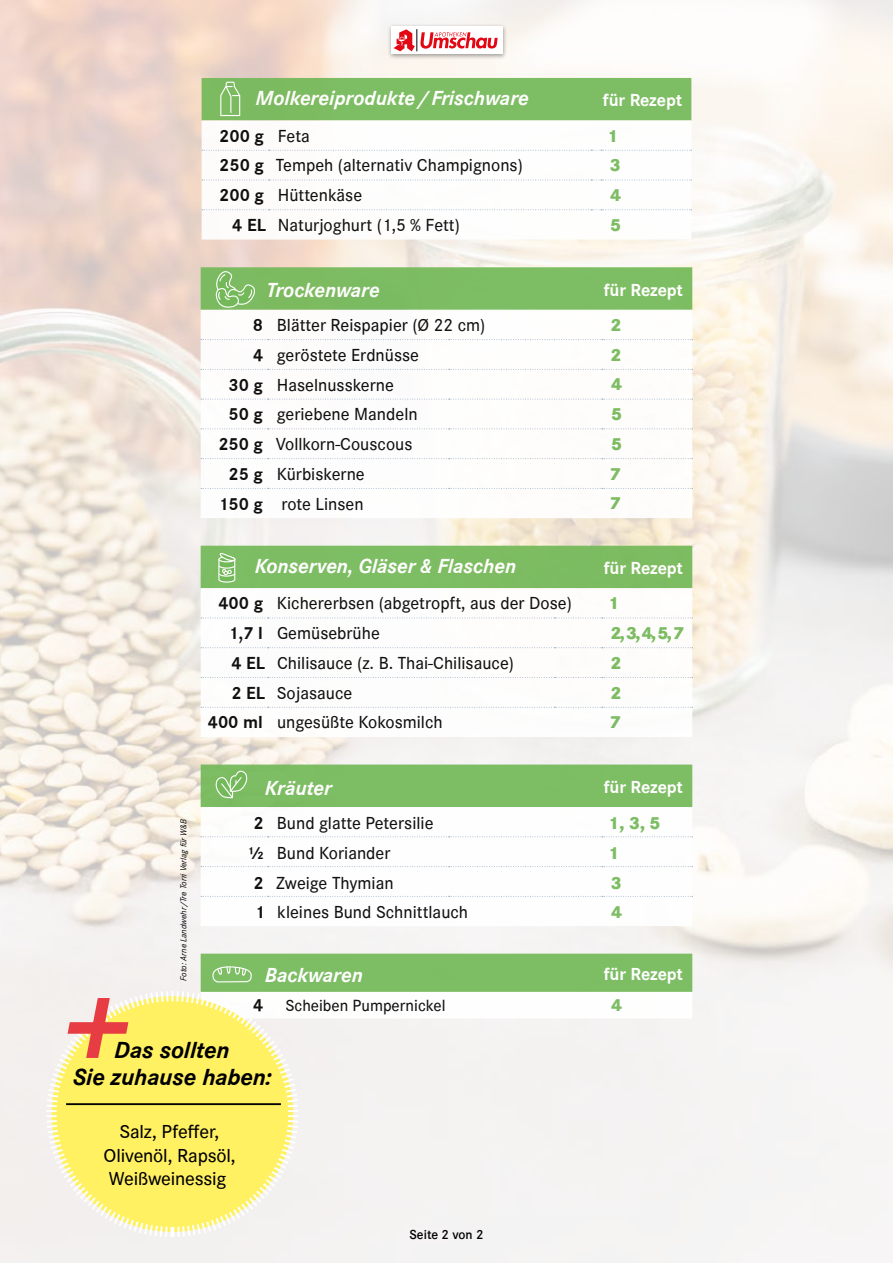
<style>
.page{position:relative;width:893px;height:1263px;background:#fff}
.page>*{position:absolute;margin:0;border:0;box-sizing:border-box;transform-origin:0 0}
.t1{font:italic 700 123.3px "Corporate S";color:#e83c44}
.t2{font:italic 700 24px/27.8px "Corporate S";letter-spacing:-.01em;color:#000;text-align:center}
.t3{font:italic 700 21px "Corporate S";letter-spacing:-.005em;color:#fff}
.t4{font:500 19.35px/23.7px "Corporate S";letter-spacing:-.01em;color:#000;text-align:center}
.t5{font:500 18px "Corporate S";color:#000}
.t6{font:700 18px "Corporate S";letter-spacing:-.005em;color:#fff}
.t7{font:800 18px "Corporate S";color:#74b959}
.t8{font:700 18px "Corporate S";color:#000}
.t9{font:500 16.65px "Corporate S";color:#000}
.t10{font:600 13.5px "Corporate S";color:#000}
.t11{font:italic 9px "Corporate S";color:#000}
.s1{font-weight:500}
.s2{font-weight:700}
</style>
<div class="page">
<img style="left:0;top:0;width:893px;height:1263px">
<svg style="left:202px;top:120px;width:489px;height:120px"></svg>
<svg style="left:202px;top:150px;width:490px;height:1px"></svg>
<svg style="left:202px;top:180px;width:490px;height:1px"></svg>
<svg style="left:202px;top:209px;width:490px;height:1px"></svg>
<div style="left:387px;top:23px;width:121px;height:37px;background:#000;opacity:.4"></div>
<div style="left:391px;top:27px;width:25px;height:27px;background:#fff"></div>
<div style="left:418px;top:27px;width:84px;height:27px;background:#fff"></div>
<svg style="left:394px;top:29px;width:104px;height:22px"></svg>
<svg style="left:201px;top:588px;width:491px;height:149px"></svg>
<svg style="left:201px;top:618px;width:492px;height:1px"></svg>
<svg style="left:201px;top:647px;width:492px;height:1px"></svg>
<svg style="left:201px;top:677px;width:492px;height:1px"></svg>
<svg style="left:201px;top:707px;width:492px;height:1px"></svg>
<div style="left:201px;top:546px;width:491px;height:42px;background:#7dbc62"></div>
<svg style="left:201px;top:310px;width:491px;height:208px"></svg>
<svg style="left:201px;top:339px;width:492px;height:1px"></svg>
<svg style="left:201px;top:369px;width:492px;height:1px"></svg>
<svg style="left:201px;top:399px;width:492px;height:1px"></svg>
<svg style="left:201px;top:428px;width:492px;height:1px"></svg>
<svg style="left:201px;top:458px;width:492px;height:1px"></svg>
<svg style="left:201px;top:488px;width:492px;height:1px"></svg>
<svg style="left:201px;top:267px;width:491px;height:43px;background:#7fbd65"></svg>
<div style="left:202px;top:78px;width:489px;height:42px;background:#7dbd63"></div>
<svg style="left:201px;top:954px;width:491px;height:64px"></svg>
<svg style="left:201px;top:807px;width:491px;height:119px"></svg>
<svg style="left:201px;top:836px;width:492px;height:1px"></svg>
<svg style="left:201px;top:861px;width:492px;height:24px"></svg>
<svg style="left:201px;top:896px;width:492px;height:1px"></svg>
<div style="left:201px;top:764px;width:491px;height:43px;background:#7dbd63"></div>
<svg style="left:44px;top:989px;width:256px;height:250px"></svg>
<hr style="left:66px;top:1103px;width:215px;height:2px;background:#000">
<p class="t3" style="left:256px;top:84px;width:275px">Molkereiprodukte/Frischware</p>
<p class="t6" style="left:603px;top:88px;width:81px">für Rezept</p>
<p class="t8" style="left:219px;top:123px;width:92px">200 g <span class="s1">Feta</span></p>
<p class="t7" style="left:607px;top:123px;width:13px">1</p>
<p class="t5" style="left:219px;top:154px;width:305px"><span class="s2">250 g</span> Tempeh (alternativ Champignons)</p>
<p class="t7" style="left:610px;top:153px;width:13px">3</p>
<p class="t5" style="left:219px;top:183px;width:144px"><span class="s2">200 g</span> Hüttenkäse</p>
<p class="t7" style="left:610px;top:183px;width:13px">4</p>
<p class="t5" style="left:232px;top:213px;width:229px"><span class="s2">4 EL</span> Naturjoghurt (1,5 % Fett)</p>
<p class="t7" style="left:610px;top:212px;width:13px">5</p>
<p class="t3" style="left:266px;top:276px;width:115px">Trockenware</p>
<p class="t6" style="left:604px;top:277px;width:81px">für Rezept</p>
<p class="t5" style="left:253px;top:313px;width:234px"><span class="s2">8</span> Blätter Reispapier (Ø 22 cm)</p>
<p class="t7" style="left:610px;top:312px;width:13px">2</p>
<p class="t5" style="left:253px;top:343px;width:167px"><span class="s2">4</span> geröstete Erdnüsse</p>
<p class="t7" style="left:610px;top:342px;width:13px">2</p>
<p class="t5" style="left:229px;top:373px;width:167px"><span class="s2">30 g</span> Haselnusskerne</p>
<p class="t7" style="left:611px;top:372px;width:13px">4</p>
<p class="t5" style="left:229px;top:402px;width:191px"><span class="s2">50 g</span> geriebene Mandeln</p>
<p class="t7" style="left:611px;top:402px;width:13px">5</p>
<p class="t5" style="left:218px;top:432px;width:196px"><span class="s2">250 g</span> Vollkorn-Couscous</p>
<p class="t7" style="left:611px;top:431px;width:13px">5</p>
<p class="t5" style="left:229px;top:462px;width:138px"><span class="s2">25 g</span> Kürbiskerne</p>
<p class="t7" style="left:610px;top:461px;width:13px">7</p>
<p class="t5" style="left:218px;top:492px;width:147px"><span class="s2">150 g</span> rote Linsen</p>
<p class="t7" style="left:610px;top:491px;width:13px">7</p>
<p class="t11" style="left:178px;top:981px;width:163px;rotate:-90deg">Foto: Arne Landwehr/Tre Torri Verlag für W&amp;B</p>
<p class="t3" style="left:255px;top:552px;width:263px">Konserven, Gläser &amp; Flaschen</p>
<p class="t6" style="left:604px;top:556px;width:81px">für Rezept</p>
<p class="t5" style="left:218px;top:592px;width:355px"><span class="s2">400 g</span> Kichererbsen (abgetropft, aus der Dose)</p>
<p class="t7" style="left:608px;top:591px;width:13px">1</p>
<p class="t5" style="left:228px;top:621px;width:153px"><span class="s2">1,7 l</span> Gemüsebrühe</p>
<p class="t7" style="left:610px;top:621px;width:75px">2, 3, 4, 5, 7</p>
<p class="t5" style="left:231px;top:651px;width:284px"><span class="s2">4 EL</span> Chilisauce (z. B. Thai-Chilisauce)</p>
<p class="t7" style="left:610px;top:650px;width:13px">2</p>
<p class="t5" style="left:231px;top:681px;width:122px"><span class="s2">2 EL</span> Sojasauce</p>
<p class="t7" style="left:610px;top:680px;width:13px">2</p>
<p class="t5" style="left:208px;top:711px;width:236px"><span class="s2">400 ml</span> ungesüßte Kokosmilch</p>
<p class="t7" style="left:610px;top:710px;width:13px">7</p>
<p class="t3" style="left:265px;top:774px;width:69px">Kräuter</p>
<p class="t6" style="left:604px;top:775px;width:81px">für Rezept</p>
<p class="t5" style="left:253px;top:811px;width:182px"><span class="s2">2</span> Bund glatte Petersilie</p>
<p class="t7" style="left:608px;top:811px;width:54px">1, 3, 5</p>
<p class="t5" style="left:248px;top:841px;width:144px"><span class="s2">½</span> Bund Koriander</p>
<p class="t7" style="left:608px;top:840px;width:13px">1</p>
<p class="t5" style="left:253px;top:871px;width:142px"><span class="s2">2</span> Zweige Thymian</p>
<p class="t7" style="left:611px;top:870px;width:13px">3</p>
<p class="t5" style="left:255px;top:901px;width:215px"><span class="s2">1</span> kleines Bund Schnittlauch</p>
<p class="t7" style="left:611px;top:900px;width:13px">4</p>
<p class="t3" style="left:265px;top:961px;width:100px">Backwaren</p>
<p class="t6" style="left:604px;top:961px;width:81px">für Rezept</p>
<h1 class="t1" style="left:53px;top:946px;width:100px">+</h1>
<p class="t8" style="left:253px;top:993px;width:12px">4</p>
<p class="t9" style="left:285px;top:994px;width:162px">Scheiben Pumpernickel</p>
<p class="t7" style="left:611px;top:993px;width:13px">4</p>
<h2 class="t2" style="left:73px;top:1035px;width:200px">Das sollten<br>Sie zuhause haben:</h2>
<p class="t4" style="left:104px;top:1119px;width:134px">Salz, Pfeffer,<br>Olivenöl, Rapsöl,<br>Weißweinessig</p>
<p class="t10" style="left:409px;top:1225px;width:76px">Seite 2 von 2</p>
</div>
